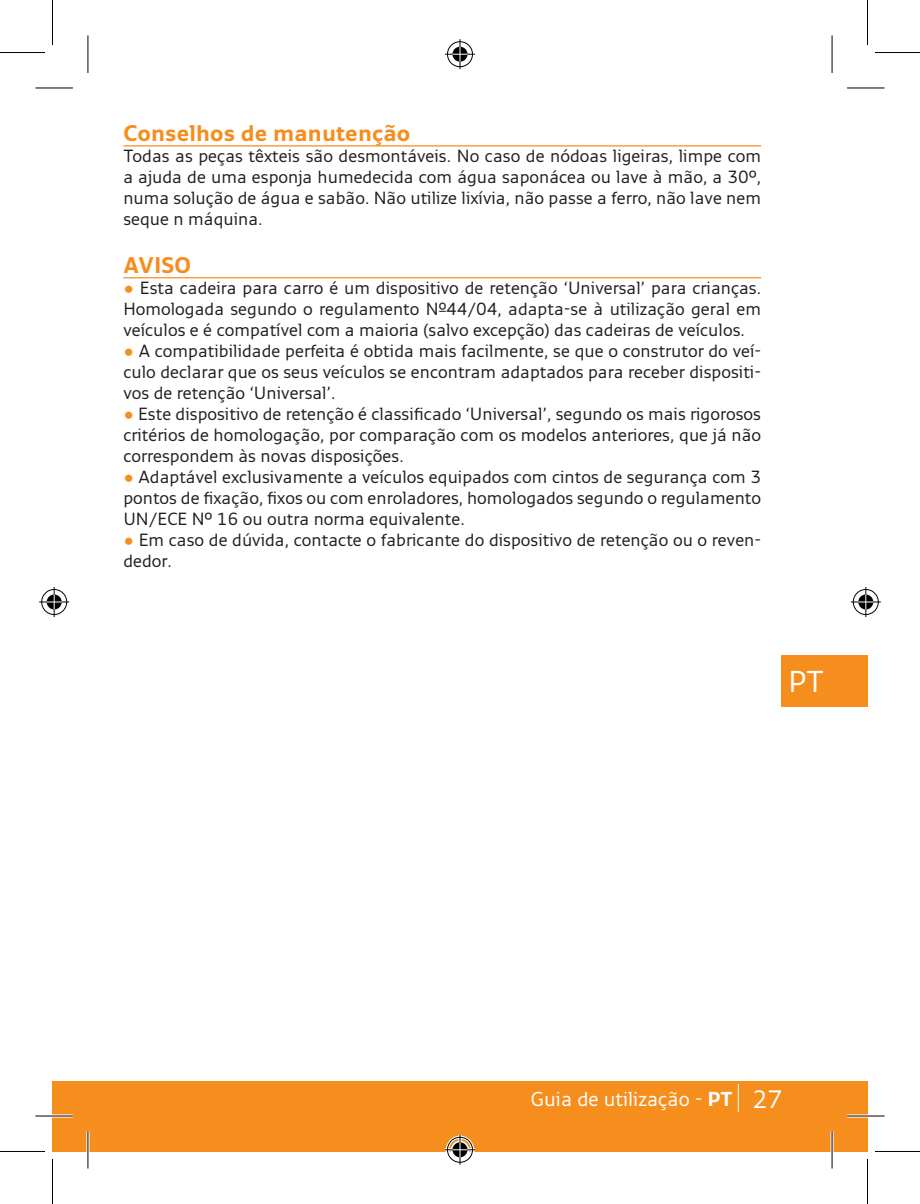
<style>
.page{position:relative;width:920px;height:1204px;background:#fff}
.page>*{position:absolute;margin:0;border:0;box-sizing:border-box;transform-origin:0 0}
.t1{font:30px "Monitor";color:#fff}
.t2{font:700 22.5px "Monitor";color:#f68e1e}
.t3{font:20px "Monitor";color:#fff}
.t4{font:17.5px/21px "Monitor";color:#231f20;text-align:justify}
.s1{color:#f68e1e}
.s2{font-weight:700}
.s3{font-size:25px}
</style>
<div class="page">
<div style="left:52px;top:1080px;width:36px;height:71px;background:#f68e1e"></div>
<div style="left:88px;top:1080px;width:779px;height:71px;background:#f68e1e"></div>
<svg style="left:738px;top:1084px;width:1px;height:27px"></svg>
<div style="left:781px;top:655px;width:86px;height:51px;background:#f68e1e"></div>
<hr style="left:123px;top:277px;width:638px;height:1px;background:#f68e1e">
<hr style="left:123px;top:145px;width:638px;height:1px;background:#f68e1e">
<hr style="left:35px;top:1114px;width:38px;height:3px;background:#fff">
<hr style="left:847px;top:1114px;width:38px;height:3px;background:#fff">
<hr style="left:86px;top:1130px;width:3px;height:38px;background:#fff">
<svg style="left:831px;top:35px;width:1px;height:38px"></svg>
<svg style="left:830px;top:1131px;width:4px;height:37px"></svg>
<hr style="left:35px;top:88px;width:38px;height:1px;background:#000">
<hr style="left:847px;top:88px;width:38px;height:1px;background:#000">
<hr style="left:35px;top:1115px;width:38px;height:1px;background:#000">
<hr style="left:847px;top:1115px;width:38px;height:1px;background:#000">
<hr style="left:88px;top:35px;width:1px;height:38px;background:#000">
<hr style="left:88px;top:1130px;width:1px;height:38px;background:#000">
<hr style="left:832px;top:35px;width:1px;height:38px;background:#000">
<hr style="left:832px;top:1130px;width:1px;height:38px;background:#000">
<hr style="left:0;top:52px;width:45px;height:1px;background:#000">
<hr style="left:875px;top:52px;width:45px;height:1px;background:#000">
<hr style="left:0;top:1150px;width:45px;height:1px;background:#000">
<hr style="left:875px;top:1150px;width:45px;height:1px;background:#000">
<hr style="left:52px;top:0;width:1px;height:45px;background:#000">
<hr style="left:52px;top:1158px;width:1px;height:45px;background:#000">
<hr style="left:867px;top:0;width:1px;height:45px;background:#000">
<hr style="left:867px;top:1158px;width:1px;height:45px;background:#000">
<div style="left:446px;top:40px;width:28px;height:28px;border:3px solid #fff;border-radius:50%"></div>
<hr style="left:445px;top:53px;width:30px;height:3px;background:#fff">
<svg style="left:458px;top:39px;width:4px;height:30px"></svg>
<div style="left:451px;top:45px;width:18px;height:18px;border:3px solid #fff;border-radius:50%"></div>
<div style="left:447px;top:41px;width:26px;height:26px;border:1px solid #000;border-radius:50%"></div>
<hr style="left:445px;top:54px;width:30px;height:1px;background:#000">
<hr style="left:460px;top:39px;width:1px;height:30px;background:#000">
<svg style="left:452px;top:47px;width:15px;height:15px"></svg>
<div style="left:446px;top:1135px;width:28px;height:28px;border:3px solid #fff;border-radius:50%"></div>
<hr style="left:445px;top:1148px;width:30px;height:3px;background:#fff">
<svg style="left:458px;top:1134px;width:4px;height:30px"></svg>
<div style="left:451px;top:1140px;width:18px;height:18px;border:3px solid #fff;border-radius:50%"></div>
<div style="left:447px;top:1136px;width:26px;height:26px;border:1px solid #000;border-radius:50%"></div>
<hr style="left:445px;top:1149px;width:30px;height:1px;background:#000">
<hr style="left:460px;top:1134px;width:1px;height:30px;background:#000">
<svg style="left:452px;top:1142px;width:15px;height:15px"></svg>
<div style="left:40px;top:588px;width:28px;height:28px;border:3px solid #fff;border-radius:50%"></div>
<hr style="left:39px;top:600px;width:30px;height:3px;background:#fff">
<hr style="left:53px;top:587px;width:3px;height:30px;background:#fff">
<div style="left:45px;top:593px;width:18px;height:18px;border:3px solid #fff;border-radius:50%"></div>
<div style="left:41px;top:589px;width:26px;height:26px;border:1px solid #000;border-radius:50%"></div>
<hr style="left:39px;top:601px;width:30px;height:1px;background:#000">
<hr style="left:54px;top:587px;width:1px;height:30px;background:#000">
<svg style="left:47px;top:594px;width:15px;height:15px"></svg>
<div style="left:852px;top:588px;width:28px;height:28px;border:3px solid #fff;border-radius:50%"></div>
<hr style="left:851px;top:600px;width:30px;height:3px;background:#fff">
<hr style="left:864px;top:587px;width:3px;height:30px;background:#fff">
<div style="left:857px;top:593px;width:18px;height:18px;border:3px solid #fff;border-radius:50%"></div>
<div style="left:853px;top:589px;width:26px;height:26px;border:1px solid #000;border-radius:50%"></div>
<hr style="left:851px;top:601px;width:30px;height:1px;background:#000">
<hr style="left:865px;top:587px;width:1px;height:30px;background:#000">
<svg style="left:858px;top:594px;width:15px;height:15px"></svg>
<p class="t2" style="left:123px;top:119px;width:289px">Conselhos de manutenção</p>
<p class="t4" style="left:123px;top:145px;width:639px">Todas as peças têxteis são desmontáveis. No caso de nódoas ligeiras, limpe com a ajuda de uma esponja humedecida com água saponácea ou lave à mão, a 30°, numa solução de água e sabão. Não utilize lixívia, não passe a ferro, não lave nem seque n máquina.</p>
<p class="t2" style="left:123px;top:251px;width:69px">AVISO</p>
<p class="t4" style="left:123px;top:277px;width:639px"><span class="s1">•</span> Esta cadeira para carro é um dispositivo de retenção ‘Universal’ para crianças.<br>Homologada segundo o regulamento Nº44/04, adapta-se à utilização geral em veículos e é compatível com a maioria (salvo excepção) das cadeiras de veículos.</p>
<p class="t4" style="left:123px;top:340px;width:639px"><span class="s1">•</span> A compatibilidade perfeita é obtida mais facilmente, se que o construtor do veí&shy;culo declarar que os seus veículos se encontram adaptados para receber dispositi&shy;vos de retenção ‘Universal’.</p>
<p class="t4" style="left:123px;top:403px;width:639px"><span class="s1">•</span> Este dispositivo de retenção é classificado ‘Universal’, segundo os mais rigorosos critérios de homologação, por comparação com os modelos anteriores, que já não correspondem às novas disposições.</p>
<p class="t4" style="left:123px;top:466px;width:639px"><span class="s1">•</span> Adaptável exclusivamente a veículos equipados com cintos de segurança com 3 pontos de fixação, fixos ou com enroladores, homologados segundo o regulamento UN/ECE N° 16 ou outra norma equivalente.</p>
<p class="t4" style="left:123px;top:529px;width:639px"><span class="s1">•</span> Em caso de dúvida, contacte o fabricante do dispositivo de retenção ou o reven&shy;dedor.</p>
<h1 class="t1" style="left:789px;top:663px;width:37px">PT</h1>
<p class="t3" style="left:531px;top:1086px;width:253px">Guia de utilização - <span class="s2">PT</span> <span class="s3">27</span></p>
</div>
